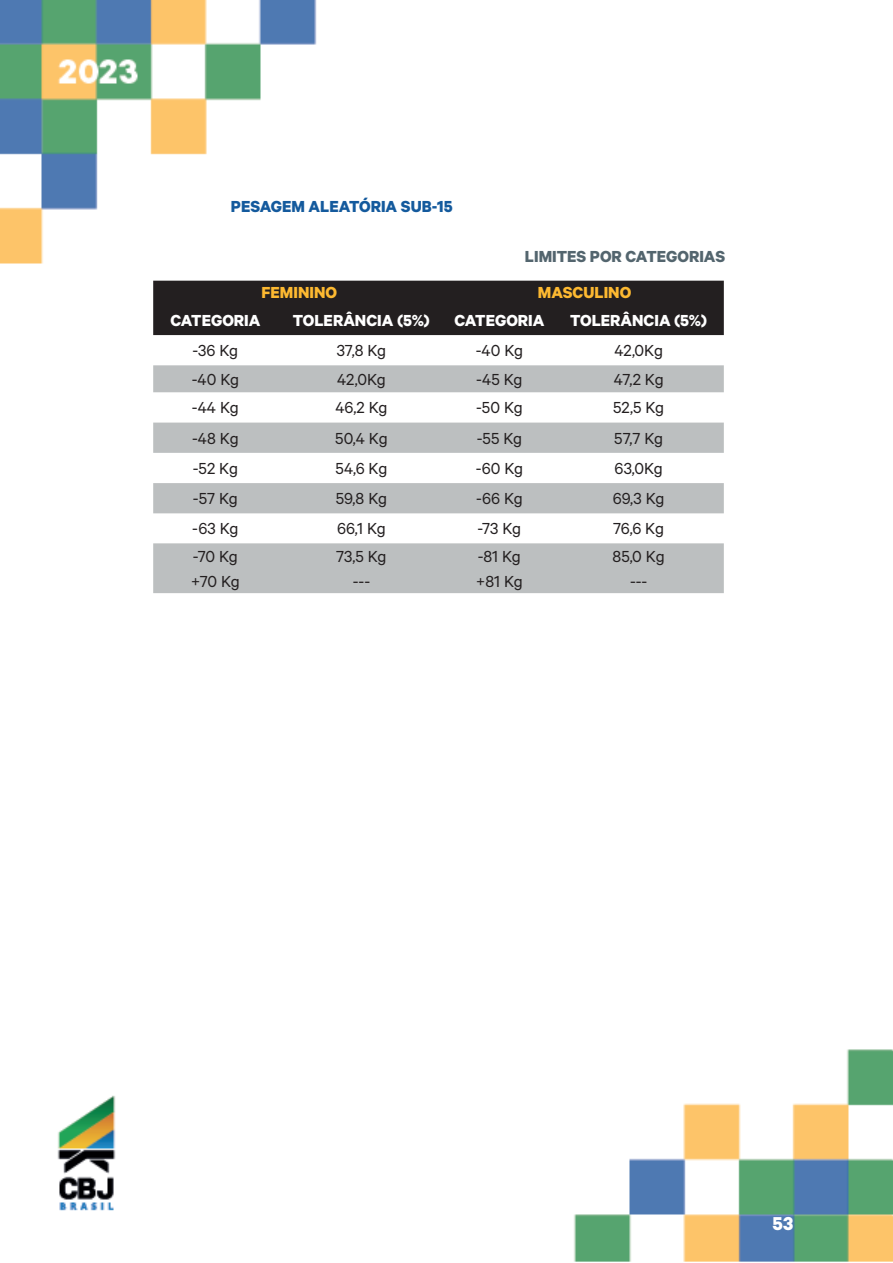
<style>
.page{position:relative;width:893px;height:1263px;background:#fff}
.page>*{position:absolute;margin:0;border:0;box-sizing:border-box;transform-origin:0 0}
.t1{font:700 21px "Calibre";color:#fff}
.t2{font:18px "Calibre";letter-spacing:-.01em;color:#231f20}
.t3{font:700 18px "Calibre";color:#fff}
.t4{font:700 18px "Calibre";color:#145a9d}
.t5{font:700 18px "Calibre";color:#53656e}
.t6{font:700 18px "Calibre";color:#fdb931}
</style>
<div class="page">
<img style="left:0;top:0;width:893px;height:1261px">
<img style="left:620px;top:34px;width:225px;height:8px">
<div style="left:153px;top:281px;width:571px;height:54px;background:#231f20"></div>
<div style="left:153px;top:365px;width:571px;height:27px;background:#bcbfc0"></div>
<svg style="left:153px;top:423px;width:571px;height:170px;fill:#bcbfc0"></svg>
<p class="t4" style="left:231px;top:195px;width:223px">PESAGEM ALEATÓRIA SUB-15</p>
<p class="t5" style="left:525px;top:245px;width:202px">LIMITES POR CATEGORIAS</p>
<p class="t6" style="left:261px;top:282px;width:77px">FEMININO</p>
<p class="t6" style="left:538px;top:282px;width:95px">MASCULINO</p>
<p class="t3" style="left:170px;top:309px;width:92px">CATEGORIA</p>
<p class="t3" style="left:293px;top:309px;width:139px">TOLERÂNCIA (5%)</p>
<p class="t3" style="left:454px;top:309px;width:92px">CATEGORIA</p>
<p class="t3" style="left:570px;top:309px;width:139px">TOLERÂNCIA (5%)</p>
<p class="t2" style="left:193px;top:340px;width:47px">-36 Kg</p>
<p class="t2" style="left:337px;top:340px;width:51px">37,8 Kg</p>
<p class="t2" style="left:476px;top:340px;width:49px">-40 Kg</p>
<p class="t2" style="left:614px;top:340px;width:50px">42,0Kg</p>
<p class="t2" style="left:192px;top:369px;width:49px">-40 Kg</p>
<p class="t2" style="left:337px;top:369px;width:50px">42,0Kg</p>
<p class="t2" style="left:476px;top:369px;width:48px">-45 Kg</p>
<p class="t2" style="left:614px;top:369px;width:51px">47,2 Kg</p>
<p class="t2" style="left:192px;top:397px;width:48px">-44 Kg</p>
<p class="t2" style="left:335px;top:397px;width:54px">46,2 Kg</p>
<p class="t2" style="left:476px;top:397px;width:48px">-50 Kg</p>
<p class="t2" style="left:613px;top:397px;width:53px">52,5 Kg</p>
<p class="t2" style="left:192px;top:427px;width:48px">-48 Kg</p>
<p class="t2" style="left:335px;top:427px;width:54px">50,4 Kg</p>
<p class="t2" style="left:477px;top:427px;width:47px">-55 Kg</p>
<p class="t2" style="left:614px;top:427px;width:50px">57,7 Kg</p>
<p class="t2" style="left:193px;top:458px;width:47px">-52 Kg</p>
<p class="t2" style="left:335px;top:458px;width:53px">54,6 Kg</p>
<p class="t2" style="left:476px;top:458px;width:49px">-60 Kg</p>
<p class="t2" style="left:614px;top:458px;width:50px">63,0Kg</p>
<p class="t2" style="left:193px;top:488px;width:46px">-57 Kg</p>
<p class="t2" style="left:336px;top:488px;width:53px">59,8 Kg</p>
<p class="t2" style="left:476px;top:488px;width:48px">-66 Kg</p>
<p class="t2" style="left:613px;top:488px;width:53px">69,3 Kg</p>
<p class="t2" style="left:192px;top:518px;width:48px">-63 Kg</p>
<p class="t2" style="left:337px;top:518px;width:50px">66,1 Kg</p>
<p class="t2" style="left:477px;top:518px;width:45px">-73 Kg</p>
<p class="t2" style="left:613px;top:518px;width:52px">76,6 Kg</p>
<p class="t2" style="left:193px;top:545px;width:46px">-70 Kg</p>
<p class="t2" style="left:336px;top:545px;width:52px">73,5 Kg</p>
<p class="t2" style="left:478px;top:545px;width:45px">-81 Kg</p>
<p class="t2" style="left:613px;top:545px;width:54px">85,0 Kg</p>
<p class="t2" style="left:191px;top:570px;width:50px">+70 Kg</p>
<p class="t2" style="left:353px;top:570px;width:19px">---</p>
<p class="t2" style="left:476px;top:570px;width:48px">+81 Kg</p>
<p class="t2" style="left:630px;top:570px;width:19px">---</p>
<p class="t1" style="left:772px;top:1210px;width:22px">53</p>
</div>
